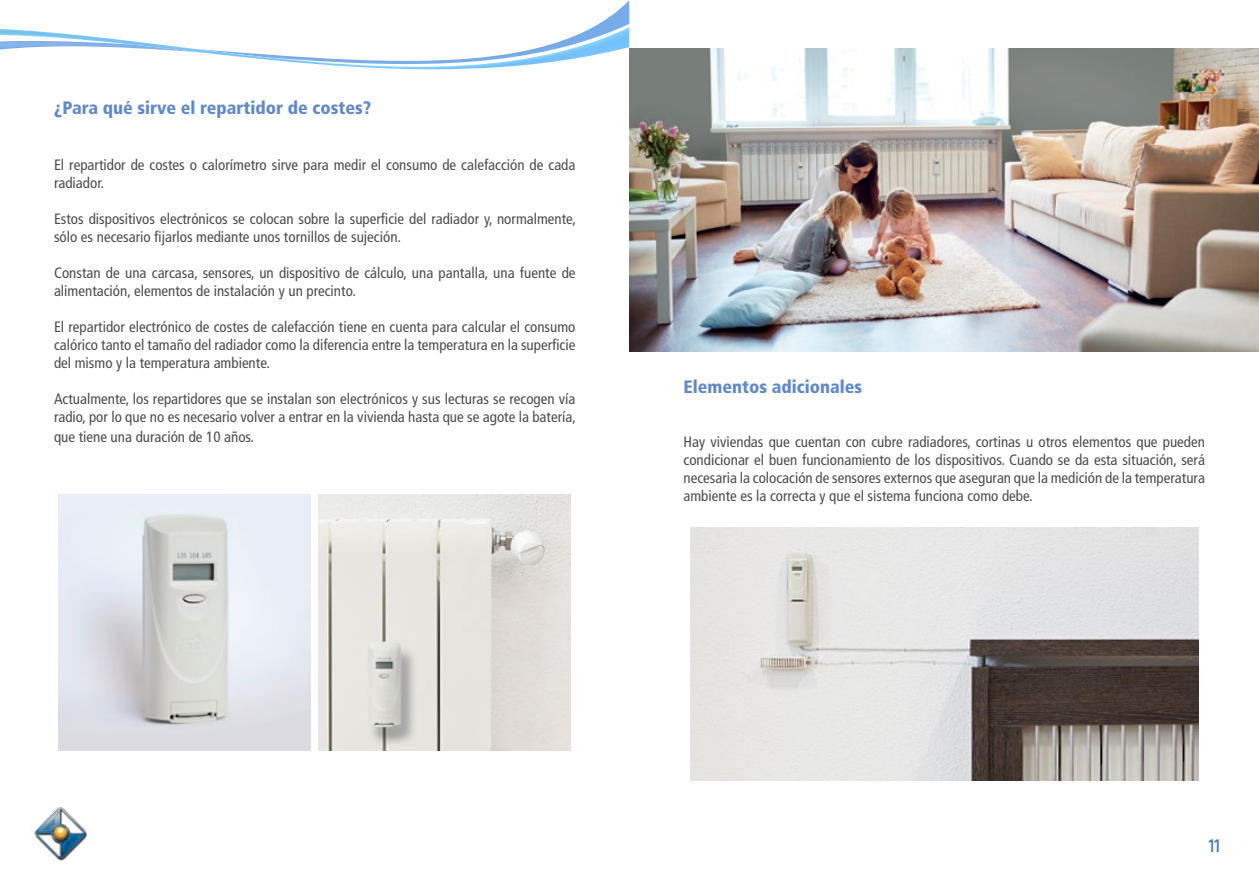
<style>
.page{position:relative;width:1259px;height:893px;background:#fff}
.page>*{position:absolute;margin:0;border:0;box-sizing:border-box;transform-origin:0 0}
.t1{font:900 condensed 18px "Frutiger LT Std";color:#6289c7}
.t2{font:18px "Tenby Five";color:#457cbf}
.t3{font:condensed 15px/18px "Frutiger LT Std";color:#4d4d4f}
</style>
<div class="page">
<img style="left:59px;top:495px;width:252px;height:255px">
<img style="left:594px;top:0;width:35px;height:27px">
<img style="left:0;top:27px;width:629px;height:42px">
<img style="left:34px;top:807px;width:55px;height:54px">
<img style="left:319px;top:495px;width:252px;height:255px">
<img style="left:690px;top:528px;width:508px;height:253px">
<img style="left:629px;top:49px;width:630px;height:302px">
<p class="t1" style="left:54px;top:97px;width:319px">¿Para qué sirve el repartidor de costes?</p>
<p class="t3" style="left:54px;top:156px;width:523px">El repartidor de costes o calorímetro sirve para medir el consumo de calefacción de cada radiador.</p>
<p class="t3" style="left:54px;top:210px;width:523px">Estos dispositivos electrónicos se colocan sobre la superficie del radiador y, normalmente, sólo es necesario fijarlos mediante unos tornillos de sujeción.</p>
<p class="t3" style="left:54px;top:264px;width:523px">Constan de una carcasa, sensores, un dispositivo de cálculo, una pantalla, una fuente de alimentación, elementos de instalación y un precinto.</p>
<p class="t3" style="left:54px;top:318px;width:523px;text-align:justify">El repartidor electrónico de costes de calefacción tiene en cuenta para calcular el consumo calórico tanto el tamaño del radiador como la diferencia entre la temperatura en la superficie del mismo y la temperatura ambiente.</p>
<p class="t3" style="left:54px;top:390px;width:523px">Actualmente, los repartidores que se instalan son electrónicos y sus lecturas se recogen vía radio, por lo que no es necesario volver a entrar en la vivienda hasta que se agote la batería,</p>
<p class="t3" style="left:54px;top:428px;width:202px">que tiene una duración de 10 años.</p>
<p class="t1" style="left:683px;top:376px;width:180px">Elementos adicionales</p>
<p class="t3" style="left:683px;top:433px;width:523px;text-align:justify">Hay viviendas que cuentan con cubre radiadores, cortinas u otros elementos que pueden condicionar el buen funcionamiento de los dispositivos. Cuando se da esta situación, será necesaria la colocación de sensores externos que aseguran que la medición de la temperatura ambiente es la correcta y que el sistema funciona como debe.</p>
<p class="t2" style="left:1208px;top:835px;width:13px">11</p>
</div>
